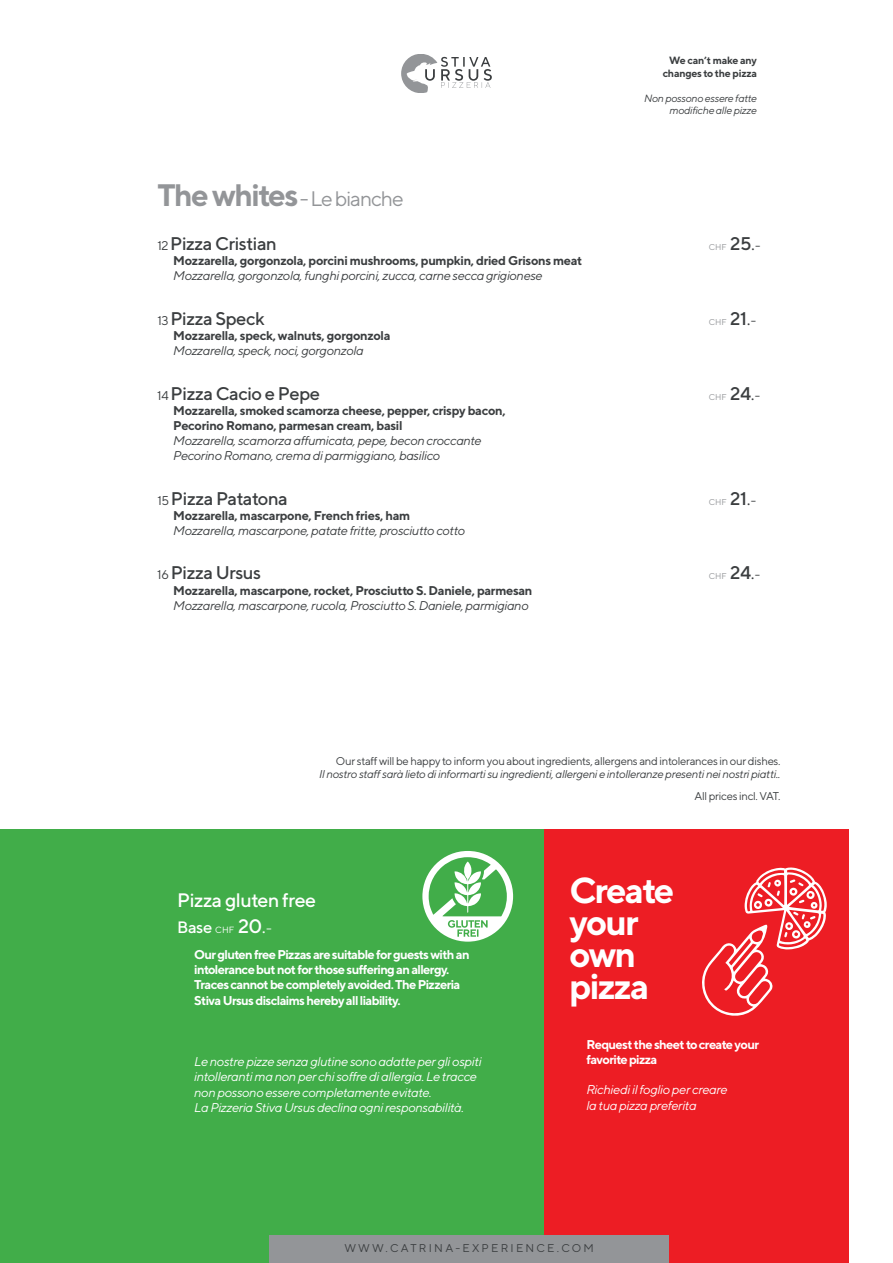
<style>
.page{position:relative;width:893px;height:1263px;background:#fff}
.page>*{position:absolute;margin:0;border:0;box-sizing:border-box;transform-origin:0 0}
.t1{font:700 36px/32px "TT Norms";letter-spacing:-.05em;color:#fff}
.t2{font:21px "TT Norms";letter-spacing:-.05em;color:#939598}
.t3{font:500 19.5px "TT Norms";letter-spacing:-.025em;color:#fff}
.t4{font:500 18.3px "TT Norms";letter-spacing:-.025em;color:#3b3e40}
.t5{font:500 16.5px "TT Norms";color:#fff}
.t6{font:italic 12.75px/15.3px "TT Norms";letter-spacing:-.025em;color:#3b3e40}
.t7{font:700 12.75px/15.3px "TT Norms";letter-spacing:-.025em;color:#3b3e40}
.t8{font:italic 12.75px/15.3px "TT Norms";letter-spacing:-.025em;color:#fff}
.t9{font:700 12.75px/15.3px "TT Norms";letter-spacing:-.05em;color:#fff}
.t10{font:11.25px "TT Norms";letter-spacing:-.025em;color:#3b3e40}
.t11{font:italic 11.25px "TT Norms";letter-spacing:-.025em;color:#3b3e40}
.t12{font:11.25px "TT Norms";letter-spacing:.2em;color:#3b3e40}
.t13{font:italic 10.5px/12.6px "TT Norms";letter-spacing:-.025em;color:#3b3e40;text-align:right}
.t14{font:700 10.5px/12.6px "TT Norms";letter-spacing:-.025em;color:#3b3e40;text-align:right}
.t15{font:8.4px "TT Norms";color:#939598}
.s1{font-weight:700;font-size:31.05px}
.s2{font-weight:400;font-size:12.75px}
.s3{font-weight:500;font-size:18.3px;color:#3b3e40}
.s4{font-size:18.3px;color:#3b3e40}
.s5{font-size:12.75px;color:#3b3e40}
.s6{font-weight:400;font-size:9px}
.s7{font-size:19.5px}
.s8{font-weight:400;font-size:19.5px}
.s9{font-weight:400;font-size:13.5px}
</style>
<div class="page">
<div style="left:0;top:829px;width:544px;height:434px;background:#41ad49"></div>
<div style="left:544px;top:829px;width:305px;height:434px;background:#ed1d24"></div>
<svg style="left:702px;top:867px;width:125px;height:149px"></svg>
<svg style="left:422px;top:851px;width:91px;height:91px"></svg>
<svg style="left:401px;top:54px;width:91px;height:39px"></svg>
<div style="left:269px;top:1235px;width:400px;height:28px;background:#939598"></div>
<p class="t14" style="left:663px;top:54px;width:96px">We can’t make any changes to the pizza</p>
<p class="t13" style="left:644px;top:92px;width:114px">Non possono essere fatte modifiche alle pizze</p>
<h2 class="t2" style="left:157px;top:185px;width:248px"><span class="s1">The whites</span> - Le bianche</h2>
<h3 class="t4" style="left:157px;top:232px;width:121px"><span class="s2">12</span> Pizza Cristian</h3>
<p class="t15" style="left:709px;top:242px;width:53px">CHF <span class="s3">25</span><span class="s4">.</span><span class="s5">-</span></p>
<p class="t7" style="left:173px;top:253px;width:411px">Mozzarella, gorgonzola, porcini mushrooms, pumpkin, dried Grisons meat</p>
<p class="t6" style="left:173px;top:268px;width:371px">Mozzarella, gorgonzola, funghi porcini, zucca, carne secca grigionese</p>
<h3 class="t4" style="left:157px;top:307px;width:109px"><span class="s2">13</span> Pizza Speck</h3>
<p class="t15" style="left:709px;top:317px;width:49px">CHF <span class="s3">21</span><span class="s4">.</span><span class="s5">-</span></p>
<p class="t7" style="left:173px;top:328px;width:219px">Mozzarella, speck, walnuts, gorgonzola</p>
<p class="t6" style="left:173px;top:343px;width:192px">Mozzarella, speck, noci, gorgonzola</p>
<h3 class="t4" style="left:157px;top:382px;width:164px"><span class="s2">14</span> Pizza Cacio e Pepe</h3>
<p class="t15" style="left:709px;top:391px;width:53px">CHF <span class="s3">24</span><span class="s4">.</span><span class="s5">-</span></p>
<p class="t7" style="left:173px;top:402px;width:334px">Mozzarella, smoked scamorza cheese, pepper, crispy bacon,<br>Pecorino Romano, parmesan cream, basil</p>
<p class="t6" style="left:173px;top:433px;width:310px">Mozzarella, scamorza affumicata, pepe, becon croccante<br>Pecorino Romano, crema di parmiggiano, basilico</p>
<h3 class="t4" style="left:157px;top:487px;width:132px"><span class="s2">15</span> Pizza Patatona</h3>
<p class="t15" style="left:709px;top:497px;width:49px">CHF <span class="s3">21</span><span class="s4">.</span><span class="s5">-</span></p>
<p class="t7" style="left:173px;top:507px;width:238px">Mozzarella, mascarpone, French fries, ham</p>
<p class="t6" style="left:173px;top:523px;width:293px">Mozzarella, mascarpone, patate fritte, prosciutto cotto</p>
<h3 class="t4" style="left:157px;top:562px;width:105px"><span class="s2">16</span> Pizza Ursus</h3>
<p class="t15" style="left:709px;top:571px;width:53px">CHF <span class="s3">24</span><span class="s4">.</span><span class="s5">-</span></p>
<p class="t7" style="left:173px;top:582px;width:361px">Mozzarella, mascarpone, rocket, Prosciutto S. Daniele, parmesan</p>
<p class="t6" style="left:173px;top:597px;width:357px">Mozzarella, mascarpone, rucola, Prosciutto S. Daniele, parmigiano</p>
<p class="t10" style="left:336px;top:754px;width:446px">Our staff will be happy to inform you about ingredients, allergens and intolerances in our dishes.</p>
<p class="t11" style="left:319px;top:767px;width:463px">Il nostro staff sarà lieto di informarti su ingredienti, allergeni e intolleranze presenti nei nostri piatti..</p>
<p class="t10" style="left:694px;top:789px;width:87px">All prices incl. VAT.</p>
<h3 class="t3" style="left:177px;top:888px;width:140px">Pizza gluten free</h3>
<p class="t5" style="left:177px;top:917px;width:96px">Base <span class="s6">CHF</span> <span class="s7">20</span><span class="s8">.</span><span class="s9">-</span></p>
<p class="t9" style="left:194px;top:946px;width:277px">Our gluten free Pizzas are suitable for guests with an intolerance but not for those suffering an allergy.<br>Traces cannot be completely avoided. The Pizzeria Stiva Ursus disclaims hereby all liability.</p>
<p class="t8" style="left:194px;top:1053px;width:289px">Le nostre pizze senza glutine sono adatte per gli ospiti intolleranti ma non per chi soffre di allergia. Le tracce non possono essere completamente evitate.<br>La Pizzeria Stiva Ursus declina ogni responsabilità.</p>
<h1 class="t1" style="left:569px;top:873px;width:106px">Create your own pizza</h1>
<p class="t9" style="left:586px;top:1036px;width:174px">Request the sheet to create your favorite pizza</p>
<p class="t8" style="left:586px;top:1082px;width:143px">Richiedi il foglio per creare la tua pizza preferita</p>
<p class="t12" style="left:344px;top:1241px;width:251px">WWW.CATRINA-EXPERIENCE.COM</p>
</div>
